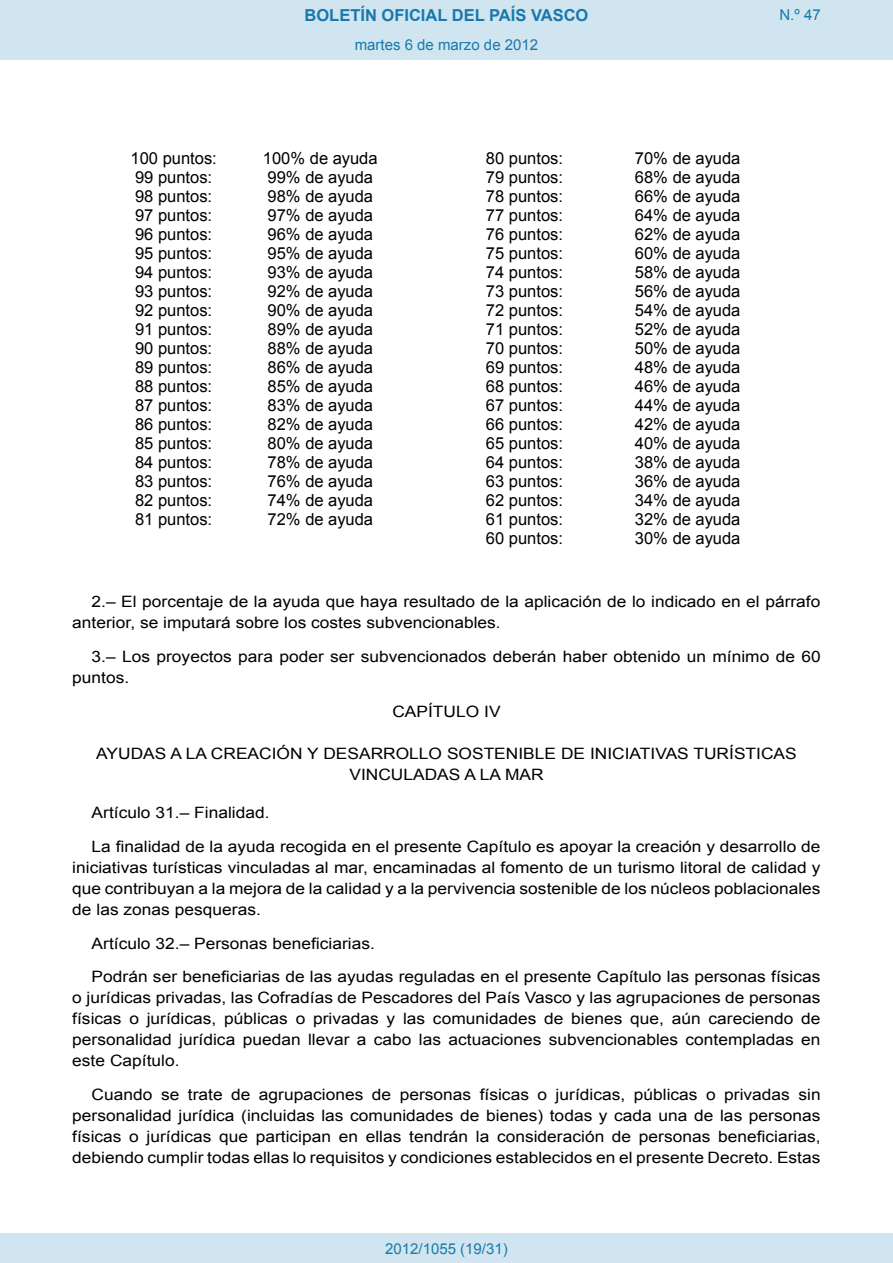
<style>
.page{position:relative;width:893px;height:1263px;background:#fff}
.page>*{position:absolute;margin:0;border:0;box-sizing:border-box;transform-origin:0 0}
.t1{font:16.5px "Arial";color:#000}
.t2{font:700 16.5px "Arial";color:#1879ad}
.BOPVDetalle{font:15.6px/21px "Arial";color:#000;text-align:justify;scale:1.11 1}
.BOPVClave{font:15.6px/21px "Arial";color:#000;text-align:center;scale:1.11 1}
.BOPVClaveSin{font:15.6px "Arial";color:#000;scale:1.11 1}
.Paginacion_Centro{font:15px "Arial";color:#1879ad}
</style>
<div class="page">
<div style="left:0;top:0;width:893px;height:60px;background:#d0e5f0"></div>
<div style="left:0;top:1233px;width:893px;height:30px;background:#d0e5f0"></div>
<p class="t2" style="left:305px;top:4px;width:285px">BOLETÍN OFICIAL DEL PAÍS VASCO</p>
<p class="Paginacion_Centro" style="left:355px;top:35px;width:185px">martes 6 de marzo de 2012</p>
<p class="t1" style="left:130px;top:148px;width:88px">100 puntos:</p>
<p class="t1" style="left:263px;top:148px;width:116px">100% de ayuda</p>
<p class="t1" style="left:486px;top:148px;width:79px">80 puntos:</p>
<p class="t1" style="left:635px;top:148px;width:107px">70% de ayuda</p>
<p class="t1" style="left:135px;top:166px;width:79px">99 puntos:</p>
<p class="t1" style="left:268px;top:166px;width:107px">99% de ayuda</p>
<p class="t1" style="left:486px;top:166px;width:79px">79 puntos:</p>
<p class="t1" style="left:635px;top:166px;width:107px">68% de ayuda</p>
<p class="t1" style="left:135px;top:186px;width:79px">98 puntos:</p>
<p class="t1" style="left:268px;top:186px;width:107px">98% de ayuda</p>
<p class="t1" style="left:486px;top:186px;width:79px">78 puntos:</p>
<p class="t1" style="left:635px;top:186px;width:107px">66% de ayuda</p>
<p class="t1" style="left:135px;top:204px;width:79px">97 puntos:</p>
<p class="t1" style="left:268px;top:204px;width:107px">97% de ayuda</p>
<p class="t1" style="left:486px;top:204px;width:79px">77 puntos:</p>
<p class="t1" style="left:635px;top:204px;width:107px">64% de ayuda</p>
<p class="t1" style="left:135px;top:223px;width:79px">96 puntos:</p>
<p class="t1" style="left:268px;top:223px;width:107px">96% de ayuda</p>
<p class="t1" style="left:486px;top:223px;width:79px">76 puntos:</p>
<p class="t1" style="left:635px;top:223px;width:107px">62% de ayuda</p>
<p class="t1" style="left:135px;top:242px;width:79px">95 puntos:</p>
<p class="t1" style="left:268px;top:242px;width:107px">95% de ayuda</p>
<p class="t1" style="left:486px;top:242px;width:79px">75 puntos:</p>
<p class="t1" style="left:635px;top:242px;width:107px">60% de ayuda</p>
<p class="t1" style="left:135px;top:261px;width:79px">94 puntos:</p>
<p class="t1" style="left:268px;top:261px;width:107px">93% de ayuda</p>
<p class="t1" style="left:486px;top:261px;width:79px">74 puntos:</p>
<p class="t1" style="left:635px;top:261px;width:107px">58% de ayuda</p>
<p class="t1" style="left:135px;top:280px;width:79px">93 puntos:</p>
<p class="t1" style="left:268px;top:280px;width:107px">92% de ayuda</p>
<p class="t1" style="left:486px;top:280px;width:79px">73 puntos:</p>
<p class="t1" style="left:635px;top:280px;width:107px">56% de ayuda</p>
<p class="t1" style="left:135px;top:299px;width:79px">92 puntos:</p>
<p class="t1" style="left:268px;top:299px;width:107px">90% de ayuda</p>
<p class="t1" style="left:486px;top:299px;width:79px">72 puntos:</p>
<p class="t1" style="left:635px;top:299px;width:107px">54% de ayuda</p>
<p class="t1" style="left:135px;top:318px;width:79px">91 puntos:</p>
<p class="t1" style="left:268px;top:318px;width:107px">89% de ayuda</p>
<p class="t1" style="left:486px;top:318px;width:79px">71 puntos:</p>
<p class="t1" style="left:635px;top:318px;width:107px">52% de ayuda</p>
<p class="t1" style="left:135px;top:337px;width:79px">90 puntos:</p>
<p class="t1" style="left:268px;top:337px;width:107px">88% de ayuda</p>
<p class="t1" style="left:486px;top:337px;width:79px">70 puntos:</p>
<p class="t1" style="left:635px;top:337px;width:107px">50% de ayuda</p>
<p class="t1" style="left:135px;top:356px;width:79px">89 puntos:</p>
<p class="t1" style="left:268px;top:356px;width:107px">86% de ayuda</p>
<p class="t1" style="left:486px;top:356px;width:79px">69 puntos:</p>
<p class="t1" style="left:635px;top:356px;width:107px">48% de ayuda</p>
<p class="t1" style="left:135px;top:375px;width:79px">88 puntos:</p>
<p class="t1" style="left:268px;top:375px;width:107px">85% de ayuda</p>
<p class="t1" style="left:486px;top:375px;width:79px">68 puntos:</p>
<p class="t1" style="left:635px;top:375px;width:107px">46% de ayuda</p>
<p class="t1" style="left:135px;top:394px;width:79px">87 puntos:</p>
<p class="t1" style="left:268px;top:394px;width:107px">83% de ayuda</p>
<p class="t1" style="left:486px;top:394px;width:79px">67 puntos:</p>
<p class="t1" style="left:635px;top:394px;width:107px">44% de ayuda</p>
<p class="t1" style="left:135px;top:413px;width:79px">86 puntos:</p>
<p class="t1" style="left:268px;top:413px;width:107px">82% de ayuda</p>
<p class="t1" style="left:486px;top:413px;width:79px">66 puntos:</p>
<p class="t1" style="left:635px;top:413px;width:107px">42% de ayuda</p>
<p class="t1" style="left:135px;top:432px;width:79px">85 puntos:</p>
<p class="t1" style="left:268px;top:432px;width:107px">80% de ayuda</p>
<p class="t1" style="left:486px;top:432px;width:79px">65 puntos:</p>
<p class="t1" style="left:635px;top:432px;width:107px">40% de ayuda</p>
<p class="t1" style="left:135px;top:451px;width:79px">84 puntos:</p>
<p class="t1" style="left:268px;top:451px;width:107px">78% de ayuda</p>
<p class="t1" style="left:486px;top:451px;width:79px">64 puntos:</p>
<p class="t1" style="left:635px;top:451px;width:107px">38% de ayuda</p>
<p class="t1" style="left:135px;top:470px;width:79px">83 puntos:</p>
<p class="t1" style="left:268px;top:470px;width:107px">76% de ayuda</p>
<p class="t1" style="left:486px;top:470px;width:79px">63 puntos:</p>
<p class="t1" style="left:635px;top:470px;width:107px">36% de ayuda</p>
<p class="t1" style="left:135px;top:489px;width:79px">82 puntos:</p>
<p class="t1" style="left:268px;top:489px;width:107px">74% de ayuda</p>
<p class="t1" style="left:486px;top:489px;width:79px">62 puntos:</p>
<p class="t1" style="left:635px;top:489px;width:107px">34% de ayuda</p>
<p class="t1" style="left:135px;top:508px;width:79px">81 puntos:</p>
<p class="t1" style="left:268px;top:508px;width:107px">72% de ayuda</p>
<p class="t1" style="left:486px;top:508px;width:79px">61 puntos:</p>
<p class="t1" style="left:635px;top:508px;width:107px">32% de ayuda</p>
<p class="t1" style="left:486px;top:527px;width:79px">60 puntos:</p>
<p class="t1" style="left:635px;top:527px;width:107px">30% de ayuda</p>
<p class="Paginacion_Centro" style="left:779px;top:5px;width:43px">N.º 47</p>
<p class="BOPVDetalle" style="left:72px;top:591px;width:675px;text-indent:19px">2.– El porcentaje de la ayuda que haya resultado de la aplicación de lo indicado en el párrafo anterior, se imputará sobre los costes subvencionables.</p>
<p class="BOPVDetalle" style="left:72px;top:646px;width:676px;text-indent:19px">3.– Los proyectos para poder ser subvencionados deberán haber obtenido un mínimo de 60 puntos.</p>
<p class="BOPVClaveSin" style="left:392px;top:701px;width:99px">CAPÍTULO IV</p>
<p class="BOPVClave" style="left:96px;top:743px;width:633px">AYUDAS A LA CREACIÓN Y DESARROLLO SOSTENIBLE DE INICIATIVAS TURÍSTICAS<br>VINCULADAS A LA MAR</p>
<p class="BOPVDetalle" style="left:92px;top:802px;width:162px">Artículo 31.– Finalidad.</p>
<p class="BOPVDetalle" style="left:72px;top:836px;width:676px;text-indent:19px">La finalidad de la ayuda recogida en el presente Capítulo es apoyar la creación y desarrollo de iniciativas turísticas vinculadas al mar, encaminadas al fomento de un turismo litoral de calidad y que contribuyan a la mejora de la calidad y a la pervivencia sostenible de los núcleos poblacionales de las zonas pesqueras.</p>
<p class="BOPVDetalle" style="left:92px;top:933px;width:257px">Artículo 32.– Personas beneficiarias.</p>
<p class="BOPVDetalle" style="left:72px;top:966px;width:676px;text-indent:19px">Podrán ser beneficiarias de las ayudas reguladas en el presente Capítulo las personas físicas o jurídicas privadas, las Cofradías de Pescadores del País Vasco y las agrupaciones de personas físicas o jurídicas, públicas o privadas y las comunidades de bienes que, aún careciendo de personalidad jurídica puedan llevar a cabo las actuaciones subvencionables contempladas en este Capítulo.</p>
<p class="BOPVDetalle" style="left:72px;top:1084px;width:676px;text-indent:19px">Cuando se trate de agrupaciones de personas físicas o jurídicas, públicas o privadas sin personalidad jurídica (incluidas las comunidades de bienes) todas y cada una de las personas físicas o jurídicas que participan en ellas tendrán la consideración de personas beneficiarias, debiendo cumplir todas ellas lo requisitos y condiciones establecidos en el presente Decreto. Estas</p>
<p class="Paginacion_Centro" style="left:385px;top:1238px;width:124px">2012/1055 (19/31)</p>
</div>
